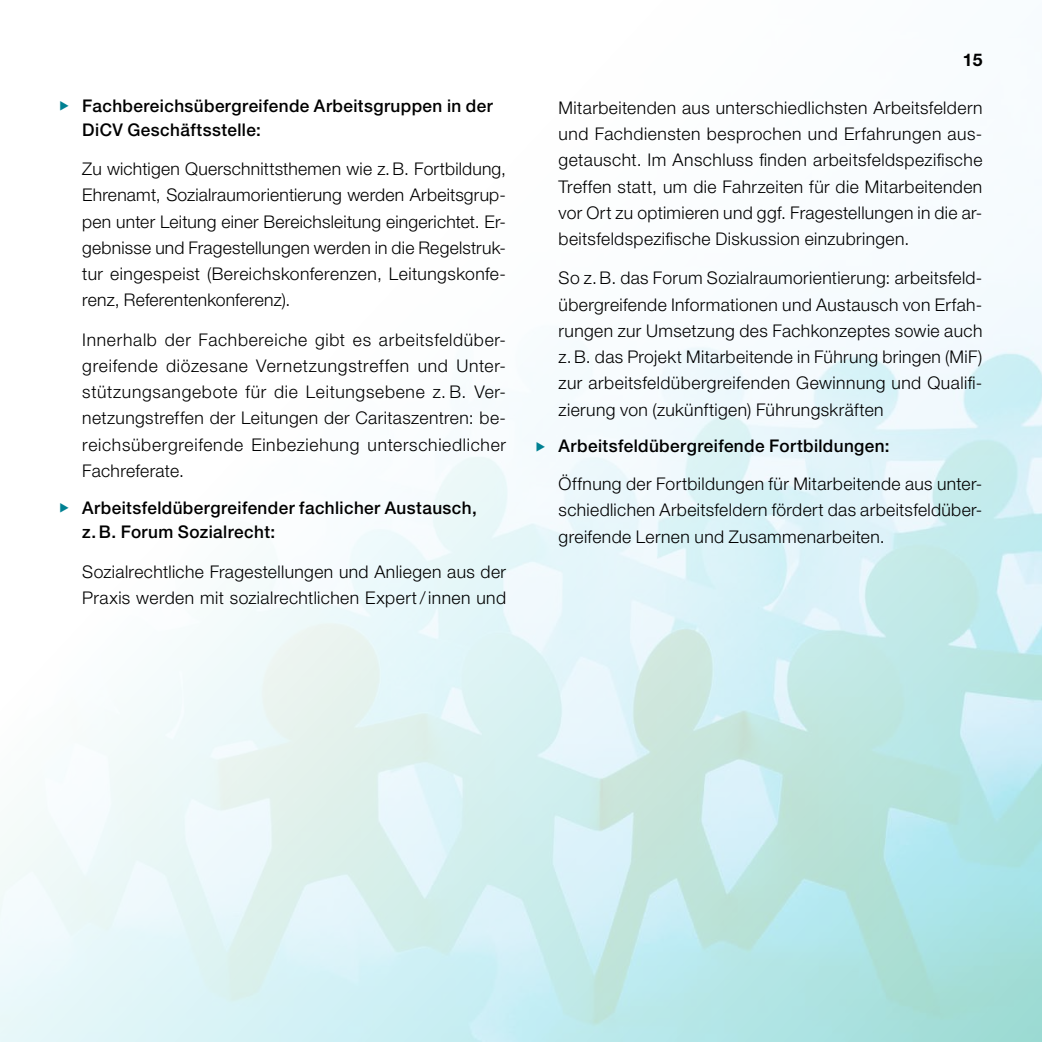
<style>
.page{position:relative;width:1042px;height:1042px;background:#fff}
.page>*{position:absolute;margin:0;border:0;box-sizing:border-box;transform-origin:0 0}
.t1{font:300 17.5px/26.2px "Helvetica Neue LT Std";letter-spacing:.02em;color:#000;text-align:justify}
.t2{font:500 17.5px/24.5px "Helvetica Neue LT Std";letter-spacing:.025em;color:#000}
.t3{font:700 17.5px "Helvetica Neue LT Std";color:#000}
.s1{font-family:"European Pi Three";font-weight:400;font-size:12.25px;color:#008193}
.s2{font-weight:500}
</style>
<div class="page">
<p class="t2" style="left:82px;top:93px;width:412px;text-indent:-23px"><span class="s1">E</span> Fachbereichsübergreifende Arbeitsgruppen in der<br>DiCV Geschäftsstelle:</p>
<p class="t1" style="left:82px;top:155px;width:425px">Zu wichtigen Querschnittsthemen wie z.B. Fortbildung, Ehrenamt, Sozialraumorientierung werden Arbeitsgrup&shy;pen unter Leitung einer Bereichsleitung eingerichtet. Er&shy;gebnisse und Fragestellungen werden in die Regelstruk&shy;tur eingespeist (Bereichskonferenzen, Leitungskonfe&shy;renz, Referentenkonferenz).</p>
<p class="t1" style="left:82px;top:326px;width:425px">Innerhalb der Fachbereiche gibt es arbeitsfeldüber&shy;greifende diözesane Vernetzungstreffen und Unter&shy;stützungsangebote für die Leitungsebene z. B. Ver&shy;netzungstreffen der Leitungen der Caritaszentren: be&shy;reichsübergreifende Einbeziehung unterschiedlicher Fachreferate.</p>
<p class="t2" style="left:82px;top:495px;width:396px;text-indent:-23px"><span class="s1">E</span> Arbeitsfeldübergreifender fachlicher Austausch, z. B. Forum Sozialrecht:</p>
<p class="t1" style="left:82px;top:558px;width:425px">Sozialrechtliche Fragestellungen und Anliegen aus der<br>Praxis werden mit sozialrechtlichen Expert/innen und</p>
<p class="t3" style="left:963px;top:49px;width:21px">15</p>
<p class="t1" style="left:558px;top:94px;width:425px">Mitarbeitenden aus unterschiedlichsten Arbeitsfeldern und Fachdiensten besprochen und Erfahrungen aus&shy;getauscht. Im Anschluss finden arbeitsfeldspezifische Treffen statt, um die Fahrzeiten für die Mitarbeitenden vor Ort zu optimieren und ggf. Fragestellungen in die ar&shy;beitsfeldspezifische Diskussion einzubringen.</p>
<p class="t1" style="left:558px;top:265px;width:425px">So z.B. das Forum Sozialraumorientierung: arbeitsfeld&shy;übergreifende Informationen und Austausch von Erfah&shy;rungen zur Umsetzung des Fachkonzeptes sowie auch z.B. das Projekt Mitarbeitende in Führung bringen (MiF) zur arbeitsfeldübergreifenden Gewinnung und Qualifi&shy;zierung von (zukünftigen) Führungskräften</p>
<p class="t1" style="left:558px;top:427px;width:425px;line-height:37.6px;text-indent:-23px"><span class="s1">E</span> <span class="s2">Arbeitsfeldübergreifende Fortbildungen:<br></span>Öffnung der Fortbildungen für Mitarbeitende aus unter-</p>
<p class="t1" style="left:558px;top:497px;width:425px">schiedlichen Arbeitsfeldern fördert das arbeitsfeldüber&shy;greifende Lernen und Zusammenarbeiten.</p>
</div>
